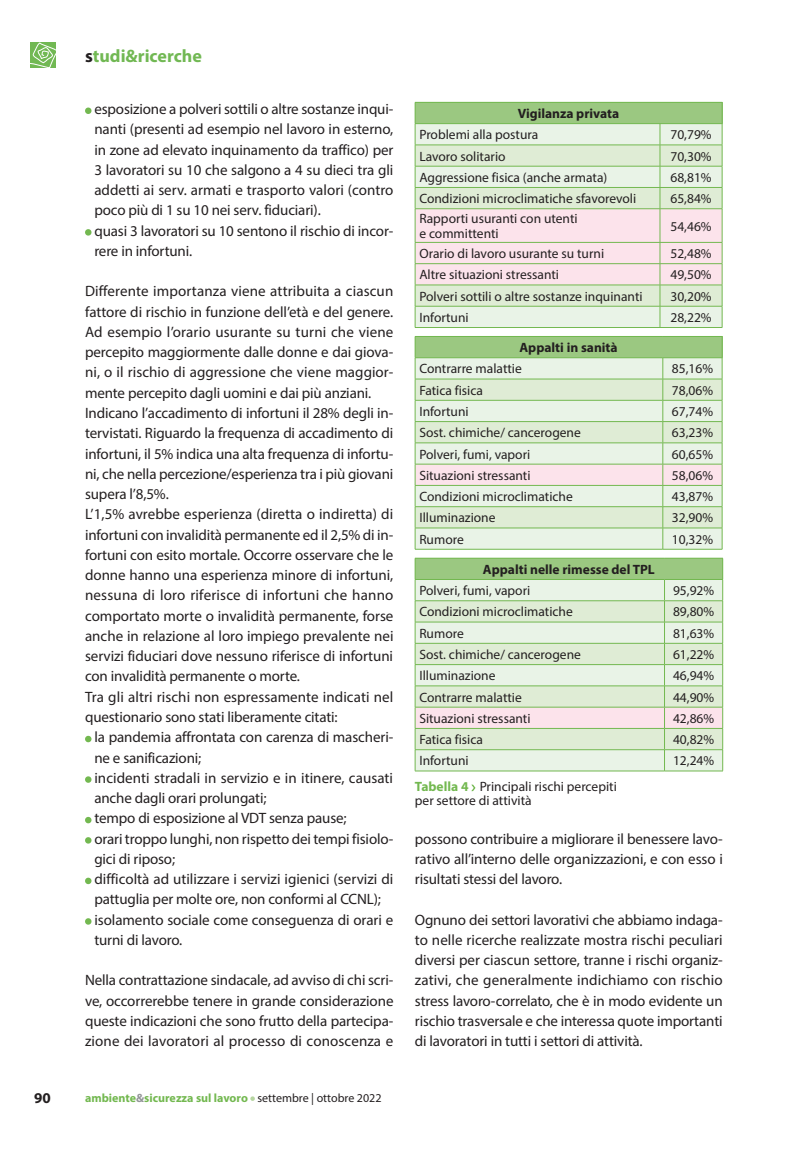
<style>
.page{position:relative;width:808px;height:1149px;background:#fff}
.page>*{position:absolute;margin:0;border:0;box-sizing:border-box;transform-origin:0 0}
.t1{font:700 18px "Myriad Pro";color:#71b853}
.t2{font:15px/20.2px "Myriad Pro";letter-spacing:-.01em;color:#231f20;text-align:justify}
.t3{font:700 15px "Myriad Pro";color:#231f20}
.t4{font:13.5px/15px "Myriad Pro";color:#231f20}
.t5{font:700 13.5px "Myriad Pro";color:#231f20}
.t6{font:700 12px "Myriad Pro";color:#73b850}
.s1{color:#231f20}
.s2{color:#939598}
.s3{font-weight:400;color:#231f20}
.s4{font-weight:700;color:#73b850}
</style>
<div class="page">
<svg style="left:250px;top:1096px;width:5px;height:4px"></svg>
<svg style="left:30px;top:43px;width:25px;height:25px"></svg>
<svg style="left:85px;top:107px;width:6px;height:7px"></svg>
<svg style="left:85px;top:229px;width:6px;height:6px"></svg>
<svg style="left:85px;top:735px;width:6px;height:7px"></svg>
<svg style="left:85px;top:776px;width:6px;height:6px"></svg>
<svg style="left:85px;top:816px;width:6px;height:7px"></svg>
<svg style="left:85px;top:837px;width:6px;height:6px"></svg>
<svg style="left:85px;top:877px;width:6px;height:6px"></svg>
<svg style="left:85px;top:918px;width:6px;height:6px"></svg>
<hr style="left:415px;top:327px;width:245px;height:1px;background:#73b850">
<hr style="left:660px;top:327px;width:62px;height:1px;background:#73b850">
<svg style="left:415px;top:102px;width:308px;height:225px;background:#dfe5d3"></svg>
<hr style="left:415px;top:123px;width:245px;height:1px;background:#73b850">
<hr style="left:660px;top:123px;width:62px;height:1px;background:#73b850">
<hr style="left:415px;top:549px;width:248px;height:1px;background:#73b850">
<hr style="left:663px;top:549px;width:59px;height:1px;background:#73b850">
<svg style="left:415px;top:336px;width:308px;height:213px;background:#d9e7cf"></svg>
<hr style="left:415px;top:357px;width:248px;height:1px;background:#73b850">
<hr style="left:663px;top:357px;width:59px;height:1px;background:#73b850">
<hr style="left:415px;top:770px;width:249px;height:1px;background:#73b850">
<hr style="left:664px;top:770px;width:59px;height:1px;background:#73b850">
<hr style="left:415px;top:557px;width:249px;height:1px;background:#73b850">
<hr style="left:664px;top:557px;width:59px;height:1px;background:#73b850">
<svg style="left:415px;top:558px;width:308px;height:212px;background:#d9e7cf"></svg>
<hr style="left:415px;top:579px;width:249px;height:1px;background:#73b850">
<hr style="left:664px;top:579px;width:59px;height:1px;background:#73b850">
<svg style="left:471px;top:784px;width:4px;height:6px"></svg>
<p class="t1" style="left:85px;top:44px;width:118px"><span class="s1">s</span>tudi&amp;ricerche</p>
<p class="t2" style="left:94px;top:99px;width:300px;text-align:left">esposizione a polveri sottili o altre sostanze inqui&shy;nanti (presenti ad esempio nel lavoro in esterno, in zone ad elevato inquinamento da traffico) per 3 lavoratori su 10 che salgono a 4 su dieci tra gli addetti ai serv. armati e trasporto valori (contro poco più di 1 su 10 nei serv. fiduciari).<br>quasi 3 lavoratori su 10 sentono il rischio di incor&shy;rere in infortuni.</p>
<p class="t2" style="left:85px;top:281px;width:310px;text-align:left">Differente importanza viene attribuita a ciascun fattore di rischio in funzione dell’età e del genere.<br>Ad esempio l’orario usurante su turni che viene percepito maggiormente dalle donne e dai giova&shy;ni, o il rischio di aggressione che viene maggior&shy;mente percepito dagli uomini e dai più anziani.<br>Indicano l’accadimento di infortuni il 28% degli in&shy;tervistati. Riguardo la frequenza di accadimento di infortuni, il 5% indica una alta frequenza di infortu&shy;ni, che nella percezione/esperienza tra i più giovani supera l’8,5%.<br>L’1,5% avrebbe esperienza (diretta o indiretta) di infortuni con invalidità permanente ed il 2,5% di in&shy;fortuni con esito mortale. Occorre osservare che le donne hanno una esperienza minore di infortuni, nessuna di loro riferisce di infortuni che hanno comportato morte o invalidità permanente, forse anche in relazione al loro impiego prevalente nei servizi fiduciari dove nessuno riferisce di infortuni con invalidità permanente o morte.<br>Tra gli altri rischi non espressamente indicati nel questionario sono stati liberamente citati:</p>
<p class="t2" style="left:94px;top:726px;width:301px;text-align:left">la pandemia affrontata con carenza di mascheri&shy;ne e sanificazioni;<br>incidenti stradali in servizio e in itinere, causati anche dagli orari prolungati;<br>tempo di esposizione al VDT senza pause;<br>orari troppo lunghi, non rispetto dei tempi fisiolo&shy;gici di riposo;<br>difficoltà ad utilizzare i servizi igienici (servizi di pattuglia per molte ore, non conformi al CCNL); isolamento sociale come conseguenza di orari e turni di lavoro.</p>
<p class="t2" style="left:85px;top:969px;width:310px">Nella contrattazione sindacale, ad avviso di chi scri&shy;ve, occorrerebbe tenere in grande considerazione queste indicazioni che sono frutto della partecipa&shy;zione dei lavoratori al processo di conoscenza e</p>
<p class="t3" style="left:34px;top:1087px;width:18px">90</p>
<p class="t6" style="left:85px;top:1089px;width:298px">ambiente<span class="s2">&amp;</span>sicurezza sul lavoro <span class="s3">settembre | ottobre 2022</span></p>
<p class="t5" style="left:518px;top:105px;width:103px">Vigilanza privata</p>
<p class="t4" style="left:419px;top:127px;width:121px">Problemi alla postura</p>
<p class="t4" style="left:670px;top:127px;width:43px">70,79%</p>
<p class="t4" style="left:419px;top:148px;width:88px">Lavoro solitario</p>
<p class="t4" style="left:670px;top:148px;width:43px">70,30%</p>
<p class="t4" style="left:419px;top:170px;width:190px">Aggressione fisica (anche armata)</p>
<p class="t4" style="left:670px;top:170px;width:43px">68,81%</p>
<p class="t4" style="left:419px;top:191px;width:218px">Condizioni microclimatiche sfavorevoli</p>
<p class="t4" style="left:670px;top:191px;width:43px">65,84%</p>
<p class="t4" style="left:419px;top:211px;width:160px">Rapporti usuranti con utenti e committenti</p>
<p class="t4" style="left:670px;top:218px;width:43px">54,46%</p>
<p class="t4" style="left:419px;top:246px;width:186px">Orario di lavoro usurante su turni</p>
<p class="t4" style="left:670px;top:246px;width:43px">52,48%</p>
<p class="t4" style="left:419px;top:267px;width:141px">Altre situazioni stressanti</p>
<p class="t4" style="left:670px;top:267px;width:43px">49,50%</p>
<p class="t4" style="left:419px;top:288px;width:225px">Polveri sottili o altre sostanze inquinanti</p>
<p class="t4" style="left:670px;top:288px;width:43px">30,20%</p>
<p class="t4" style="left:419px;top:309px;width:51px">Infortuni</p>
<p class="t4" style="left:670px;top:309px;width:43px">28,22%</p>
<p class="t5" style="left:519px;top:339px;width:100px">Appalti in sanità</p>
<p class="t4" style="left:419px;top:361px;width:104px">Contrarre malattie</p>
<p class="t4" style="left:672px;top:361px;width:43px">85,16%</p>
<p class="t4" style="left:419px;top:382px;width:65px">Fatica fisica</p>
<p class="t4" style="left:672px;top:382px;width:43px">78,06%</p>
<p class="t4" style="left:419px;top:403px;width:51px">Infortuni</p>
<p class="t4" style="left:672px;top:403px;width:43px">67,74%</p>
<p class="t4" style="left:419px;top:425px;width:163px">Sost. chimiche/ cancerogene</p>
<p class="t4" style="left:672px;top:425px;width:43px">63,23%</p>
<p class="t4" style="left:419px;top:446px;width:112px">Polveri, fumi, vapori</p>
<p class="t4" style="left:672px;top:446px;width:43px">60,65%</p>
<p class="t4" style="left:419px;top:467px;width:113px">Situazioni stressanti</p>
<p class="t4" style="left:672px;top:467px;width:43px">58,06%</p>
<p class="t4" style="left:419px;top:488px;width:155px">Condizioni microclimatiche</p>
<p class="t4" style="left:672px;top:488px;width:43px">43,87%</p>
<p class="t4" style="left:419px;top:510px;width:78px">Illuminazione</p>
<p class="t4" style="left:672px;top:510px;width:43px">32,90%</p>
<p class="t4" style="left:419px;top:531px;width:46px">Rumore</p>
<p class="t4" style="left:672px;top:531px;width:43px">10,32%</p>
<p class="t5" style="left:483px;top:560px;width:173px">Appalti nelle rimesse del TPL</p>
<p class="t4" style="left:419px;top:582px;width:112px">Polveri, fumi, vapori</p>
<p class="t4" style="left:673px;top:582px;width:43px">95,92%</p>
<p class="t4" style="left:419px;top:604px;width:155px">Condizioni microclimatiche</p>
<p class="t4" style="left:673px;top:604px;width:43px">89,80%</p>
<p class="t4" style="left:419px;top:625px;width:46px">Rumore</p>
<p class="t4" style="left:673px;top:625px;width:43px">81,63%</p>
<p class="t4" style="left:419px;top:646px;width:163px">Sost. chimiche/ cancerogene</p>
<p class="t4" style="left:673px;top:646px;width:43px">61,22%</p>
<p class="t4" style="left:419px;top:668px;width:78px">Illuminazione</p>
<p class="t4" style="left:673px;top:668px;width:43px">46,94%</p>
<p class="t4" style="left:419px;top:689px;width:104px">Contrarre malattie</p>
<p class="t4" style="left:673px;top:689px;width:43px">44,90%</p>
<p class="t4" style="left:419px;top:710px;width:113px">Situazioni stressanti</p>
<p class="t4" style="left:673px;top:710px;width:43px">42,86%</p>
<p class="t4" style="left:419px;top:731px;width:65px">Fatica fisica</p>
<p class="t4" style="left:673px;top:731px;width:43px">40,82%</p>
<p class="t4" style="left:419px;top:753px;width:51px">Infortuni</p>
<p class="t4" style="left:673px;top:753px;width:43px">12,24%</p>
<p class="t4" style="left:415px;top:779px;width:203px;line-height:13.5px"><span class="s4">Tabella 4</span> Principali rischi percepiti per settore di attività</p>
<p class="t2" style="left:415px;top:828px;width:309px">possono contribuire a migliorare il benessere lavo&shy;rativo all’interno delle organizzazioni, e con esso i risultati stessi del lavoro.</p>
<p class="t2" style="left:415px;top:909px;width:309px">Ognuno dei settori lavorativi che abbiamo indaga&shy;to nelle ricerche realizzate mostra rischi peculiari diversi per ciascun settore, tranne i rischi organiz&shy;zativi, che generalmente indichiamo con rischio stress lavoro-correlato, che è in modo evidente un rischio trasversale e che interessa quote importanti di lavoratori in tutti i settori di attività.</p>
</div>
